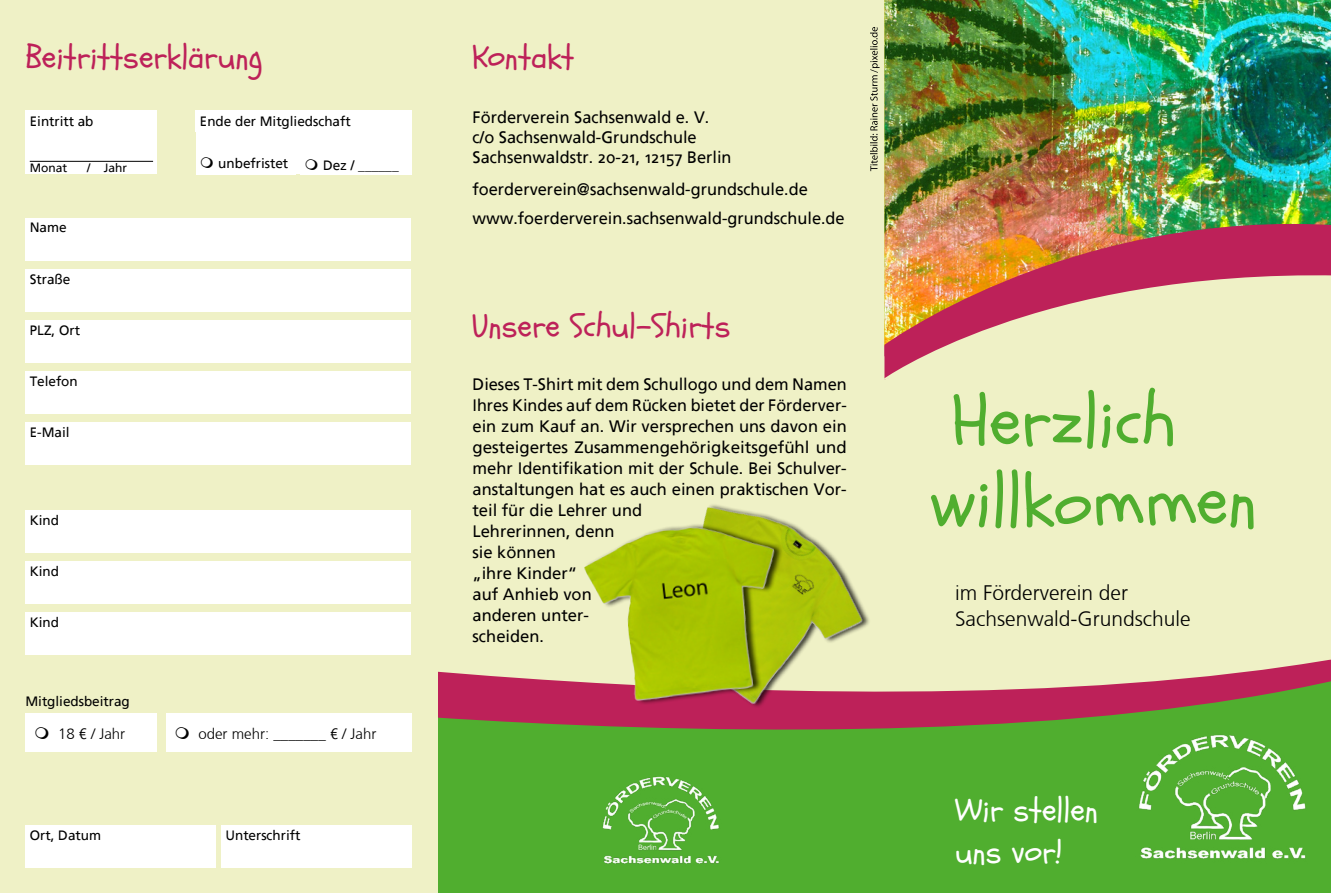
<style>
.page{position:relative;width:1331px;height:893px;background:#eff1c6}
.page>*{position:absolute;margin:0;border:0;box-sizing:border-box;transform-origin:0 0}
.t1{font:72px/79.5px "Schoolbell";color:#50ae2f}
.t2{font:33px "Schoolbell";color:#bd2159}
.t3{font:33px/42px "Schoolbell";color:#fff}
.t4{font:300 21px/25.2px "Frutiger CE";color:#000}
.t5{font:16.5px/21px "Frutiger Linotype";color:#000}
.t6{font:300 15px "Frutiger CE";color:#000}
.t7{font:13.5px "Frutiger Linotype";color:#000}
.t8{font:12px "Frutiger Linotype";color:#000}
.s1{font-family:"Segoe UI";font-weight:400}
</style>
<div class="page">
<div style="left:438px;top:795px;width:893px;height:98px;background:#50ae2f"></div>
<img style="left:884px;top:0;width:447px;height:216px">
<img style="left:1136px;top:795px;width:174px;height:72px">
<img style="left:884px;top:216px;width:447px;height:54px">
<img style="left:884px;top:270px;width:221px;height:110px">
<svg style="left:1105px;top:226px;width:226px;height:70px"></svg>
<div style="left:438px;top:752px;width:893px;height:43px;background:#50ae2f"></div>
<svg style="left:438px;top:659px;width:893px;height:93px"></svg>
<div style="left:26px;top:218px;width:385px;height:42px;background:#fff"></div>
<div style="left:26px;top:269px;width:385px;height:42px;background:#fff"></div>
<div style="left:26px;top:320px;width:385px;height:42px;background:#fff"></div>
<div style="left:26px;top:371px;width:385px;height:43px;background:#fff"></div>
<div style="left:26px;top:422px;width:385px;height:43px;background:#fff"></div>
<div style="left:26px;top:561px;width:385px;height:43px;background:#fff"></div>
<div style="left:26px;top:612px;width:385px;height:43px;background:#fff"></div>
<div style="left:26px;top:713px;width:131px;height:38px;background:#fff"></div>
<div style="left:166px;top:713px;width:245px;height:38px;background:#fff"></div>
<div style="left:196px;top:110px;width:215px;height:64px;background:#fff"></div>
<div style="left:26px;top:110px;width:131px;height:64px;background:#fff"></div>
<hr style="left:30px;top:161px;width:123px;height:1px;background:#000">
<div style="left:26px;top:825px;width:190px;height:42px;background:#fff"></div>
<div style="left:221px;top:825px;width:190px;height:42px;background:#fff"></div>
<div style="left:26px;top:510px;width:385px;height:43px;background:#fff"></div>
<img style="left:615px;top:525px;width:280px;height:219px">
<img style="left:576px;top:505px;width:220px;height:216px">
<img style="left:601px;top:775px;width:121px;height:94px">
<svg style="left:870px;top:27px;width:9px;height:144px"></svg>
<h2 class="t2" style="left:26px;top:35px;width:238px">Beitrittserklärung</h2>
<p class="t7" style="left:30px;top:113px;width:65px">Eintritt ab</p>
<p class="t7" style="left:200px;top:113px;width:152px">Ende der Mitgliedschaft</p>
<p class="t8" style="left:30px;top:161px;width:39px">Monat</p>
<p class="t8" style="left:87px;top:161px;width:42px">/ Jahr</p>
<p class="t7" style="left:218px;top:155px;width:71px">unbefristet</p>
<p class="t7" style="left:323px;top:157px;width:77px">Dez / ______</p>
<p class="t7" style="left:30px;top:220px;width:38px">Name</p>
<p class="t7" style="left:30px;top:271px;width:42px">Straße</p>
<p class="t7" style="left:30px;top:322px;width:52px">PLZ, Ort</p>
<p class="t7" style="left:30px;top:373px;width:50px">Telefon</p>
<p class="t7" style="left:30px;top:424px;width:41px">E-Mail</p>
<p class="t7" style="left:30px;top:512px;width:31px">Kind</p>
<p class="t7" style="left:30px;top:563px;width:31px">Kind</p>
<p class="t7" style="left:30px;top:614px;width:31px">Kind</p>
<p class="t7" style="left:26px;top:693px;width:106px">Mitgliedsbeitrag</p>
<p class="t6" style="left:58px;top:725px;width:69px">18 <span class="s1">€</span> / Jahr</p>
<p class="t6" style="left:198px;top:725px;width:180px">oder mehr: _______ <span class="s1">€</span> / Jahr</p>
<p class="t7" style="left:30px;top:827px;width:73px">Ort, Datum</p>
<p class="t7" style="left:225px;top:827px;width:77px">Unterschrift</p>
<h2 class="t2" style="left:472px;top:35px;width:103px">Kontakt</h2>
<p class="t5" style="left:472px;top:107px;width:261px;line-height:19.8px">Förderverein Sachsenwald e. V. c/o Sachsenwald-Grundschule<br>Sachsenwaldstr. 20-21, 12157 Berlin</p>
<p class="t5" style="left:472px;top:175px;width:374px;line-height:28.3px">foerderverein@sachsenwald-grundschule.de www.foerderverein.sachsenwald-grundschule.de</p>
<h2 class="t2" style="left:472px;top:304px;width:259px">Unsere Schul-Shirts</h2>
<p class="t5" style="left:472px;top:373px;width:376px">Dieses T-Shirt mit dem Schullogo und dem Namen<br>Ihres Kindes auf dem Rücken bietet der Förderver&shy;ein zum Kauf an. Wir versprechen uns davon ein gesteigertes Zusammengehörigkeitsgefühl und mehr Identifikation mit der Schule. Bei Schulver&shy;anstaltungen hat es auch einen praktischen Vor&shy;teil für die Lehrer und<br>Lehrerinnen, denn<br>sie können<br>„ihre Kinder“<br>auf Anhieb von<br>anderen unter-<br>scheiden.</p>
<h1 class="t1" style="left:929px;top:383px;width:330px;text-indent:22px">Herzlich willkommen</h1>
<p class="t4" style="left:955px;top:580px;width:237px">im Förderverein der<br>Sachsenwald-Grundschule</p>
<h2 class="t3" style="left:955px;top:790px;width:145px">Wir stellen uns vor!</h2>
</div>
